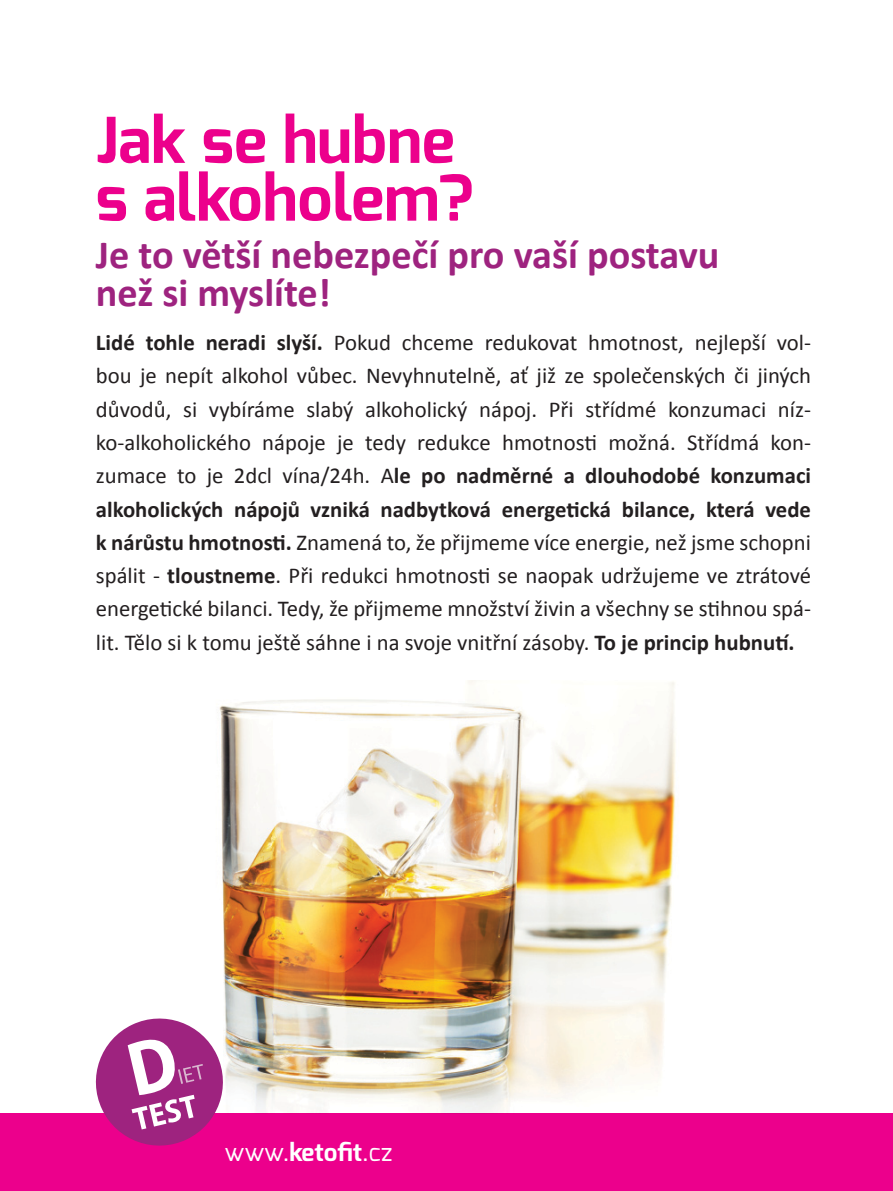
<style>
.page{position:relative;width:893px;height:1191px;background:#fff}
.page>*{position:absolute;margin:0;border:0;box-sizing:border-box;transform-origin:0 0}
.t1{font:700 63px "Exo";color:#ec008c}
.t2{font:700 40.25px "Calibri";color:#9e237f}
.t3{font:24.5px "Exo";color:#fff}
.t4{font:22.75px/33.2px "Calibri";color:#231f20;text-align:justify}
.s1{font-weight:700}
</style>
<div class="page">
<div style="left:0;top:1112px;width:893px;height:79px;background:#ec008c"></div>
<svg style="left:87px;top:1043px;width:128px;height:103px"></svg>
<img style="left:109px;top:680px;width:685px;height:433px">
<p class="t1" style="left:96px;top:100px;width:360px">Jak se hubne</p>
<p class="t1" style="left:96px;top:157px;width:379px">s alkoholem?</p>
<p class="t2" style="left:96px;top:229px;width:625px">Je to větší nebezpečí pro vaší postavu</p>
<p class="t2" style="left:96px;top:267px;width:237px">než si myslíte!</p>
<p class="t4" style="left:96px;top:326px;width:717px"><span class="s1">Lidé tohle neradi slyší.</span> Pokud chceme redukovat hmotnost, nejlepší vol&shy;bou je nepít alkohol vůbec. Nevyhnutelně, ať již ze společenských či jiných důvodů, si vybíráme slabý alkoholický nápoj. Při střídmé konzumaci níz&shy;ko-alkoholického nápoje je tedy redukce hmotnosti možná. Střídmá kon&shy;zumace to je 2dcl vína/24h. A<span class="s1">le po nadměrné a dlouhodobé konzumaci alkoholických nápojů vzniká nadbytková energetická bilance, která vede k nárůstu hmotnosti.</span> Znamená to, že přijmeme více energie, než jsme schopni spálit - <span class="s1">tloustneme</span>. Při redukci hmotnosti se naopak udržujeme ve ztrátové energetické bilanci. Tedy, že přijmeme množství živin a všechny se stihnou spá&shy;lit. Tělo si k tomu ještě sáhne i na svoje vnitřní zásoby. <span class="s1">To je princip hubnutí.</span></p>
<p class="t3" style="left:225px;top:1136px;width:169px">www.<span class="s1">ketofit</span>.cz</p>
</div>
